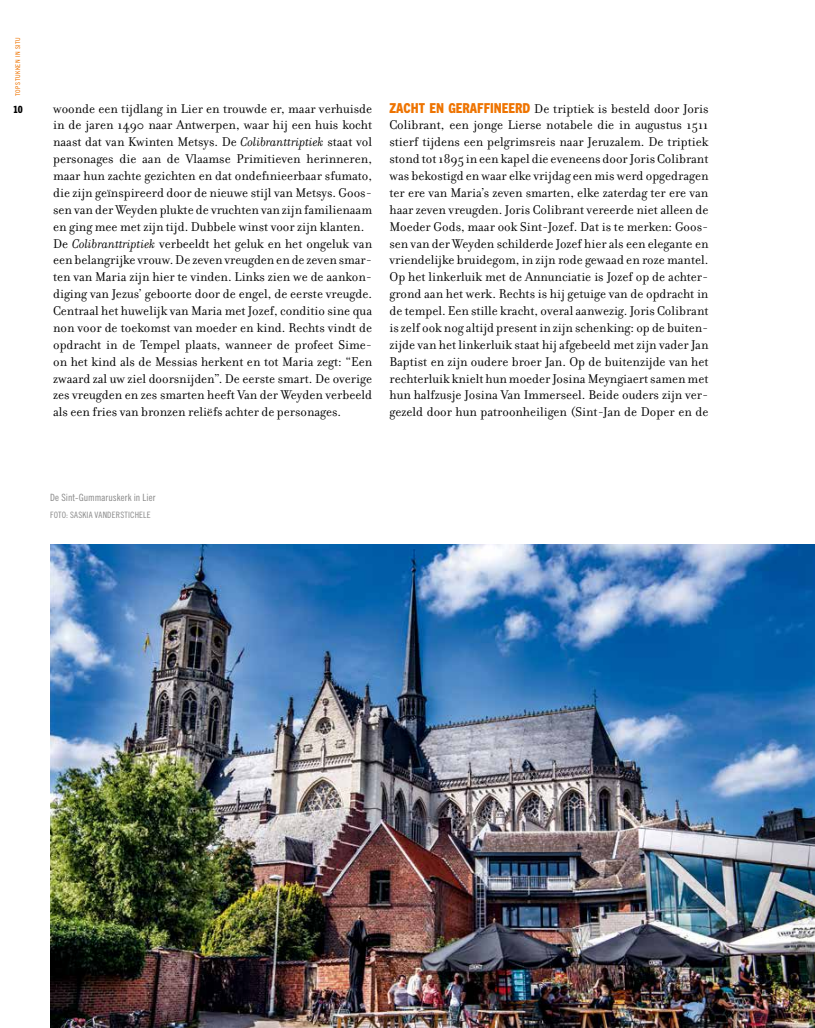
<style>
.page{position:relative;width:815px;height:1028px;background:#fff}
.page>*{position:absolute;margin:0;border:0;box-sizing:border-box;transform-origin:0 0}
.t1{font:13.75px/16.9px "Filosofia OT";color:#000}
.t2{font:10px "Trade Gothic LT Std Cn 18";color:#878787}
.t3{font:800 condensed 10px "Trade Gothic Next LT Pro";color:#000}
.t4{font:8.75px "Trade Gothic LT Std Cn 18";letter-spacing:.02em;color:#878787}
.t5{font:condensed 6.5px "Trade Gothic Next LT Pro";letter-spacing:.08em;color:#ee7402}
.s1{font-style:italic}
.s2{font-family:"Trade Gothic Next LT Pro";font-weight:800;font-stretch:condensed;color:#ee7402}
</style>
<div class="page">
<img style="left:50px;top:544px;width:765px;height:484px">
<p class="t5" style="left:13px;top:96px;width:60px;rotate:-90deg">Topstukken in situ</p>
<p class="t3" style="left:13px;top:102px;width:11px">10</p>
<p class="t1" style="left:53px;top:100px;width:320px">woonde een tijdlang in Lier en trouwde er, maar verhuisde in de jaren 1490 naar Antwerpen, waar hij een huis kocht naast dat van Kwinten Metsys. De <span class="s1">Colibranttriptiek</span> staat vol personages die aan de Vlaamse Primitieven herinneren, maar hun zachte gezichten en dat ondefinieerbaar sfumato, die zijn geïnspireerd door de nieuwe stijl van Metsys. Goos&shy;sen van der Weyden plukte de vruchten van zijn familienaam en ging mee met zijn tijd. Dubbele winst voor zijn klanten.<br>De <span class="s1">Colibranttriptiek</span> verbeeldt het geluk en het ongeluk van een belangrijke vrouw. De zeven vreugden en de zeven smar&shy;ten van Maria zijn hier te vinden. Links zien we de aankon&shy;diging van Jezus’ geboorte door de engel, de eerste vreugde.<br>Centraal het huwelijk van Maria met Jozef, conditio sine qua non voor de toekomst van moeder en kind. Rechts vindt de opdracht in de Tempel plaats, wanneer de profeet Sime&shy;on het kind als de Messias herkent en tot Maria zegt: “Een zwaard zal uw ziel doorsnijden”. De eerste smart. De overige zes vreugden en zes smarten heeft Van der Weyden verbeeld als een fries van bronzen reliëfs achter de personages.</p>
<p class="t1" style="left:389px;top:100px;width:320px;text-align:justify"><span class="s2">ZACHT EN GERAFFINEERD</span> De triptiek is besteld door Joris Colibrant, een jonge Lierse notabele die in augustus 1511 stierf tijdens een pelgrimsreis naar Jeruzalem. De triptiek stond tot 1895 in een kapel die eveneens door Joris Colibrant was bekostigd en waar elke vrijdag een mis werd opgedragen ter ere van Maria’s zeven smarten, elke zaterdag ter ere van haar zeven vreugden. Joris Colibrant vereerde niet alleen de Moeder Gods, maar ook Sint-Jozef. Dat is te merken: Goos&shy;sen van der Weyden schilderde Jozef hier als een elegante en vriendelijke bruidegom, in zijn rode gewaad en roze mantel.<br>Op het linkerluik met de Annunciatie is Jozef op de achter&shy;grond aan het werk. Rechts is hij getuige van de opdracht in de tempel. Een stille kracht, overal aanwezig. Joris Colibrant is zelf ook nog altijd present in zijn schenking: op de buiten&shy;zijde van het linkerluik staat hij afgebeeld met zijn vader Jan Baptist en zijn oudere broer Jan. Op de buitenzijde van het rechterluik knielt hun moeder Josina Meyngiaert samen met hun halfzusje Josina Van Immerseel. Beide ouders zijn ver&shy;gezeld door hun patroonheiligen (Sint-Jan de Doper en de</p>
<p class="t2" style="left:50px;top:491px;width:107px">De Sint-Gummaruskerk in Lier</p>
<p class="t4" style="left:50px;top:509px;width:102px">Foto: Saskia Vanderstichele</p>
</div>
